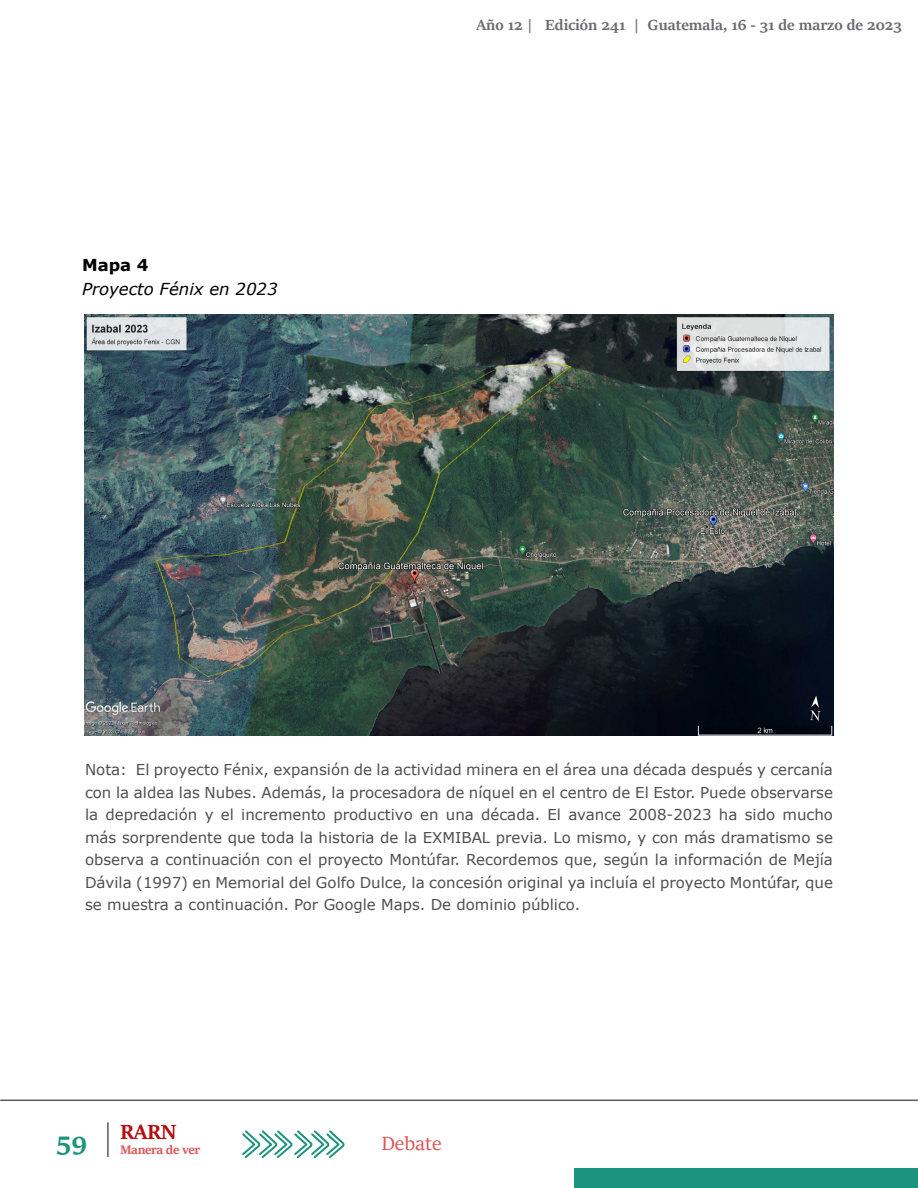
<style>
.page{position:relative;width:918px;height:1188px;background:#fff}
.page>*{position:absolute;margin:0;border:0;box-sizing:border-box;transform-origin:0 0}
.t1{font:700 28.5px "Sitka Heading";color:#1b937e}
.t2{font:700 22.5px "Sitka Heading";color:#b90b10}
.t3{font:21px "Sitka Heading";color:#de5454}
.t4{font:700 16.5px "Sitka Display";color:#6c6b6f}
.t5{font:italic 16.5px "Verdana";color:#000}
.t6{font:700 16.5px "Verdana";color:#000}
.t7{font:15px/22.5px "Verdana";color:#4f4e50;text-align:justify}
.t8{font:700 13.5px "Sitka Heading";letter-spacing:-.03em;color:#de5454}
</style>
<div class="page">
<div style="left:574px;top:1168px;width:344px;height:20px;background:#1b937e"></div>
<svg style="left:242px;top:1130px;width:103px;height:28px"></svg>
<hr style="left:1px;top:1100px;width:917px;height:1px;background:#5b5b5f">
<hr style="left:107px;top:1123px;width:2px;height:34px;background:#5b5b5f">
<img style="left:85px;top:315px;width:748px;height:421px">
<p class="t6" style="left:82px;top:253px;width:68px">Mapa 4</p>
<p class="t5" style="left:82px;top:277px;width:197px">Proyecto Fénix en 2023</p>
<p class="t4" style="left:476px;top:13px;width:427px">Año 12 | Edición 241 | Guatemala, 16 - 31 de marzo de 2023</p>
<p class="t7" style="left:85px;top:758px;width:749px">Nota: El proyecto Fénix, expansión de la actividad minera en el área una década después y cercanía con la aldea las Nubes. Además, la procesadora de níquel en el centro de El Estor. Puede observarse la depredación y el incremento productivo en una década. El avance 2008-2023 ha sido mucho más sorprendente que toda la historia de la EXMIBAL previa. Lo mismo, y con más dramatismo se observa a continuación con el proyecto Montúfar. Recordemos que, según la información de Mejía Dávila (1997) en Memorial del Golfo Dulce, la concesión original ya incluía el proyecto Montúfar, que se muestra a continuación. Por Google Maps. De dominio público.</p>
<h2 class="t2" style="left:120px;top:1115px;width:58px">RARN</h2>
<h1 class="t1" style="left:57px;top:1120px;width:32px">59</h1>
<h3 class="t3" style="left:381px;top:1128px;width:62px">Debate</h3>
<p class="t8" style="left:120px;top:1139px;width:82px">Manera de ver</p>
</div>
